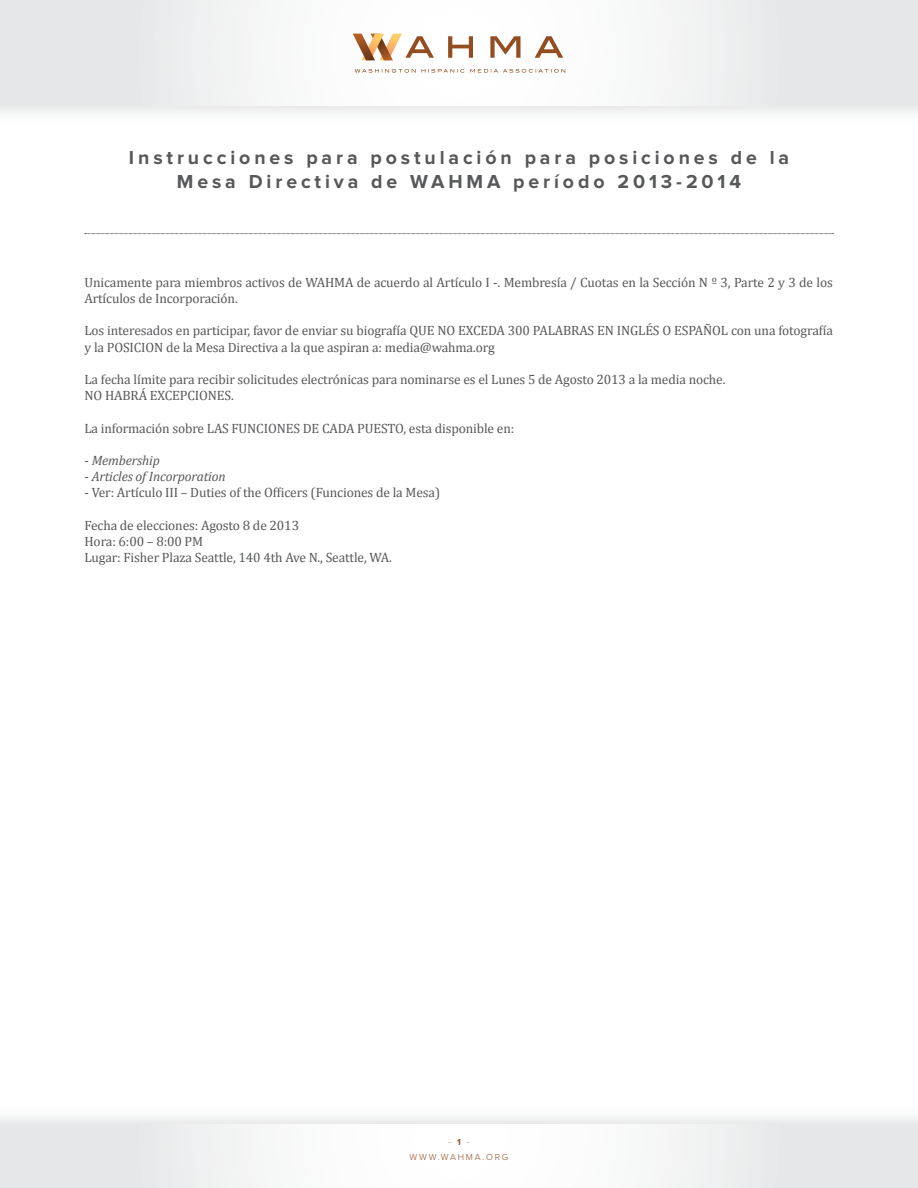
<style>
.page{position:relative;width:918px;height:1188px;background:#fff}
.page>*{position:absolute;margin:0;border:0;box-sizing:border-box;transform-origin:0 0}
.t1{font:700 19.5px/23.4px "Proxima Nova";letter-spacing:.2em;color:#57585a;text-align:center}
.t2{font:13.5px/16.2px "Cambria";letter-spacing:-.01em;color:#57585a}
.t3{font:italic 13.5px "Cambria";letter-spacing:-.01em;color:#57585a}
.t4{font:300 9px "Proxima Nova";letter-spacing:.2em;color:#944c22}
.s1{font-style:normal}
.s2{font-weight:700}
</style>
<div class="page">
<svg style="left:355px;top:69px;width:210px;height:4px"></svg>
<svg style="left:353px;top:34px;width:210px;height:26px"></svg>
<svg style="left:85px;top:233px;width:749px;height:1px"></svg>
<p class="t1" style="left:129px;top:147px;width:662px">Instrucciones para postulación para posiciones de la<br>Mesa Directiva de WAHMA período 2013-2014</p>
<p class="t2" style="left:85px;top:274px;width:750px">Unicamente para miembros activos de WAHMA de acuerdo al Artículo I -. Membresía / Cuotas en la Sección N º 3, Parte 2 y 3 de los<br>Artículos de Incorporación.</p>
<p class="t2" style="left:85px;top:323px;width:750px">Los interesados en participar, favor de enviar su biografía QUE NO EXCEDA 300 PALABRAS EN INGLÉS O ESPAÑOL con una fotografía y la POSICION de la Mesa Directiva a la que aspiran a: media@wahma.org</p>
<p class="t2" style="left:85px;top:371px;width:642px">La fecha límite para recibir solicitudes electrónicas para nominarse es el Lunes 5 de Agosto 2013 a la media noche.</p>
<p class="t2" style="left:85px;top:388px;width:151px">NO HABRÁ EXCEPCIONES.</p>
<p class="t2" style="left:85px;top:420px;width:431px">La información sobre LAS FUNCIONES DE CADA PUESTO, esta disponible en:</p>
<p class="t3" style="left:85px;top:451px;width:77px"><span class="s1">-</span> Membership</p>
<p class="t3" style="left:85px;top:467px;width:143px"><span class="s1">-</span> Articles of Incorporation</p>
<p class="t2" style="left:85px;top:485px;width:357px">- Ver: Artículo III – Duties of the Officers (Funciones de la Mesa)</p>
<p class="t2" style="left:85px;top:517px;width:216px">Fecha de elecciones: Agosto 8 de 2013</p>
<p class="t2" style="left:85px;top:533px;width:120px">Hora: 6:00 – 8:00 PM</p>
<p class="t2" style="left:85px;top:550px;width:309px">Lugar: Fisher Plaza Seattle, 140 4th Ave N., Seattle, WA.</p>
<p class="t4" style="left:449px;top:1138px;width:22px">- <span class="s2">1</span> -</p>
<p class="t4" style="left:410px;top:1153px;width:100px">WWW.WAHMA.ORG</p>
</div>
